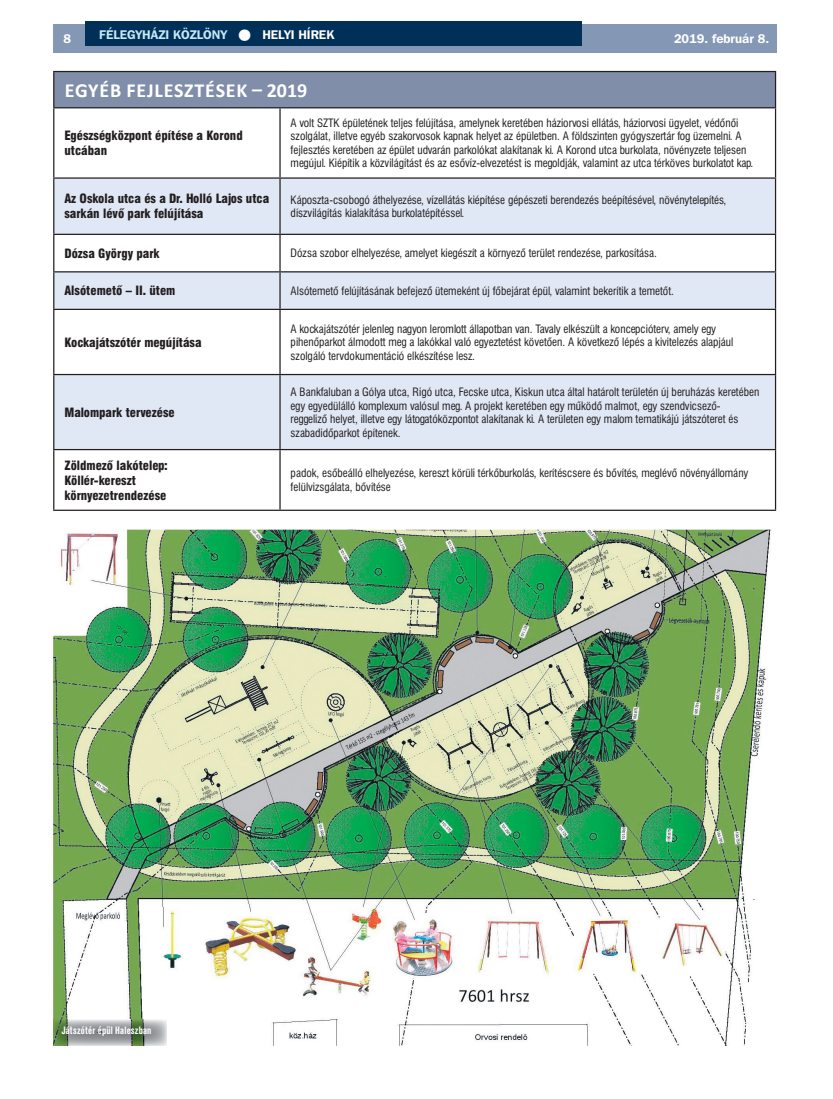
<style>
.page{position:relative;width:833px;height:1099px;background:#fff}
.page>*{position:absolute;margin:0;border:0;box-sizing:border-box;transform-origin:0 0}
.t1{font:700 20px "Calibri";letter-spacing:.04em;color:#fff}
.t2{font:12.5px/15px "Swiss 721 Blk Cn PFL";color:#231f20}
.t3{font:700 12.5px "Franklin Gothic PFL";color:#c6eafa}
.t4{font:700 12.5px "Franklin Gothic PFL";color:#fff}
.t5{font:11.25px/13.5px "Swiss 721 Cn PFL";color:#231f20}
.t6{font:700 10.62px "Akzidenz Grotesk Cn PFL";color:#fff;scale:.95 1}
.s1{color:#fff}
</style>
<div class="page">
<div style="left:53px;top:25px;width:723px;height:28px;background:#8498b6"></div>
<div style="left:85px;top:21px;width:496px;height:25px;background:#002f57"></div>
<img style="left:53px;top:529px;width:718px;height:516px">
<div style="left:54px;top:71px;width:721px;height:37px;background:#818ea9"></div>
<svg style="left:54px;top:179px;width:721px;height:270px;fill:#e1e8f5"></svg>
<hr style="left:53px;top:71px;width:227px;height:1px;background:#231f20">
<hr style="left:53px;top:72px;width:1px;height:35px;background:#231f20">
<hr style="left:280px;top:71px;width:496px;height:1px;background:#231f20">
<hr style="left:775px;top:72px;width:1px;height:35px;background:#231f20">
<hr style="left:53px;top:107px;width:227px;height:1px;background:#231f20">
<hr style="left:53px;top:108px;width:1px;height:69px;background:#231f20">
<hr style="left:280px;top:107px;width:496px;height:1px;background:#231f20">
<hr style="left:279px;top:108px;width:2px;height:69px;background:#231f20">
<hr style="left:775px;top:108px;width:1px;height:69px;background:#231f20">
<hr style="left:53px;top:177px;width:227px;height:2px;background:#231f20">
<hr style="left:53px;top:179px;width:1px;height:55px;background:#231f20">
<hr style="left:280px;top:177px;width:496px;height:2px;background:#231f20">
<hr style="left:279px;top:179px;width:2px;height:55px;background:#231f20">
<hr style="left:775px;top:179px;width:1px;height:55px;background:#231f20">
<hr style="left:53px;top:234px;width:227px;height:1px;background:#231f20">
<hr style="left:53px;top:235px;width:1px;height:36px;background:#231f20">
<hr style="left:280px;top:234px;width:496px;height:1px;background:#231f20">
<hr style="left:279px;top:235px;width:2px;height:36px;background:#231f20">
<hr style="left:775px;top:235px;width:1px;height:36px;background:#231f20">
<hr style="left:53px;top:271px;width:227px;height:1px;background:#231f20">
<hr style="left:53px;top:272px;width:1px;height:37px;background:#231f20">
<hr style="left:280px;top:271px;width:496px;height:1px;background:#231f20">
<hr style="left:279px;top:272px;width:2px;height:37px;background:#231f20">
<hr style="left:775px;top:272px;width:1px;height:37px;background:#231f20">
<hr style="left:53px;top:309px;width:227px;height:1px;background:#231f20">
<hr style="left:53px;top:310px;width:1px;height:64px;background:#231f20">
<hr style="left:280px;top:309px;width:496px;height:1px;background:#231f20">
<hr style="left:279px;top:310px;width:2px;height:64px;background:#231f20">
<hr style="left:775px;top:310px;width:1px;height:64px;background:#231f20">
<hr style="left:53px;top:374px;width:227px;height:1px;background:#231f20">
<hr style="left:53px;top:375px;width:1px;height:74px;background:#231f20">
<hr style="left:280px;top:374px;width:496px;height:1px;background:#231f20">
<hr style="left:279px;top:375px;width:2px;height:74px;background:#231f20">
<hr style="left:775px;top:375px;width:1px;height:74px;background:#231f20">
<hr style="left:53px;top:449px;width:227px;height:1px;background:#231f20">
<hr style="left:53px;top:450px;width:1px;height:59px;background:#231f20">
<hr style="left:280px;top:449px;width:496px;height:1px;background:#231f20">
<hr style="left:279px;top:450px;width:2px;height:59px;background:#231f20">
<hr style="left:775px;top:450px;width:1px;height:59px;background:#231f20">
<hr style="left:53px;top:509px;width:227px;height:2px;background:#231f20">
<hr style="left:280px;top:509px;width:496px;height:2px;background:#231f20">
<img style="left:53px;top:1045px;width:114px;height:1px">
<img style="left:53px;top:1019px;width:114px;height:26px">
<p class="t3" style="left:99px;top:26px;width:236px">FÉLEGYHÁZI KÖZLÖNY <span class="s1">● HELYI HÍREK</span></p>
<p class="t4" style="left:674px;top:31px;width:97px">2019. február 8.</p>
<p class="t4" style="left:64px;top:31px;width:9px">8</p>
<h1 class="t1" style="left:65px;top:76px;width:244px">EGYÉB FEJLESZTÉSEK – 2019</h1>
<p class="t2" style="left:64px;top:128px;width:180px">Egészségközpont építése a Korond utcában</p>
<p class="t5" style="left:291px;top:116px;width:464px">A volt SZTK épületének teljes felújítása, amelynek keretében háziorvosi ellátás, háziorvosi ügyelet, védőnői szolgálat, illetve egyéb szakorvosok kapnak helyet az épületben. A földszinten gyógyszertár fog üzemelni. A fejlesztés keretében az épület udvarán parkolókat alakítanak ki. A Korond utca burkolata, növényzete teljesen megújul. Kiépítik a közvilágítást és az esővíz-elvezetést is megoldják, valamint az utca térköves burkolatot kap.</p>
<p class="t2" style="left:64px;top:191px;width:206px">Az Oskola utca és a Dr. Holló Lajos utca sarkán lévő park felújítása</p>
<p class="t5" style="left:291px;top:193px;width:437px">Káposzta-csobogó áthelyezése, vízellátás kiépítése gépészeti berendezés beépítésével, növénytelepítés, díszvilágítás kialakítása burkolatépítéssel.</p>
<p class="t2" style="left:64px;top:246px;width:97px">Dózsa György park</p>
<p class="t5" style="left:291px;top:246px;width:368px">Dózsa szobor elhelyezése, amelyet kiegészít a környező terület rendezése, parkosítása.</p>
<p class="t2" style="left:64px;top:283px;width:113px">Alsótemető – II. ütem</p>
<p class="t5" style="left:291px;top:284px;width:385px">Alsótemető felújításának befejező ütemeként új főbejárat épül, valamint bekerítik a temetőt.</p>
<p class="t2" style="left:64px;top:334px;width:139px">Kockajátszótér megújítása</p>
<p class="t2" style="left:64px;top:405px;width:112px">Malompark tervezése</p>
<p class="t5" style="left:291px;top:322px;width:444px">A kockajátszótér jelenleg nagyon leromlott állapotban van. Tavaly elkészült a koncepcióterv, amely egy pihenőparkot álmodott meg a lakókkal való egyeztetést követően. A következő lépés a kivitelezés alapjául szolgáló tervdokumentáció elkészítése lesz.</p>
<p class="t5" style="left:291px;top:385px;width:470px">A Bankfaluban a Gólya utca, Rigó utca, Fecske utca, Kiskun utca által határolt területén új beruházás keretében egy egyedülálló komplexum valósul meg. A projekt keretében egy működő malmot, egy szendvicsező&shy;reggeliző helyet, illetve egy látogatóközpontot alakítanak ki. A területen egy malom tematikájú játszóteret és szabadidőparkot építenek.</p>
<p class="t2" style="left:64px;top:457px;width:105px">Zöldmező lakótelep:<br>Köllér-kereszt környezetrendezése</p>
<p class="t5" style="left:291px;top:466px;width:459px">padok, esőbeálló elhelyezése, kereszt körüli térkőburkolás, kerítéscsere és bővítés, meglévő növényállomány felülvizsgálata, bővítése</p>
<p class="t6" style="left:62px;top:1024px;width:96px">Játszótér épül Haleszban</p>
</div>
